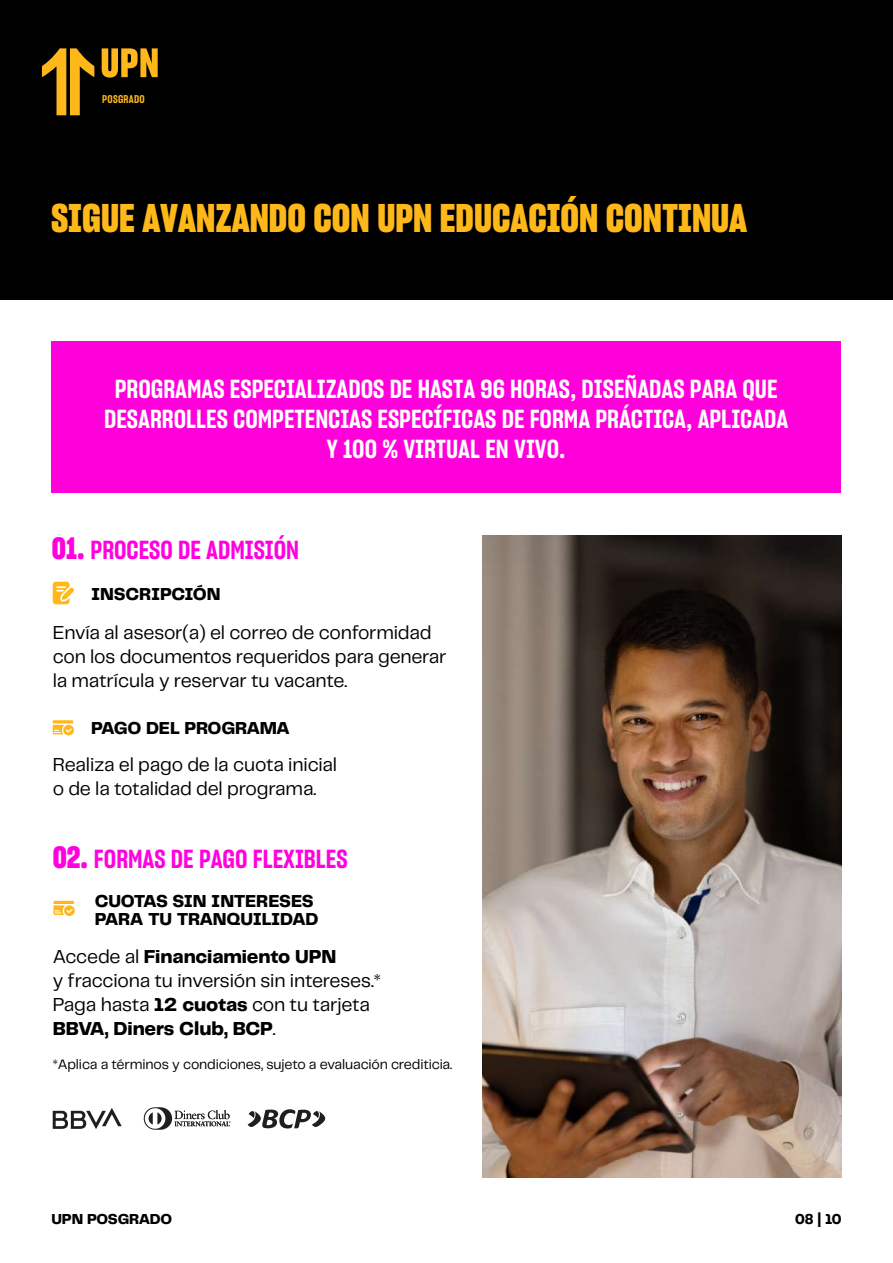
<style>
.page{position:relative;width:893px;height:1263px;background:#fff}
.page>*{position:absolute;margin:0;border:0;box-sizing:border-box;transform-origin:0 0}
.t1{font:39px "Sharp Grotesk Bold 15";color:#ffb819}
.t2{font:25.5px/30px "Sharp Grotesk Semi Bold 15";color:#fff;text-align:center}
.t3{font:25.5px "Sharp Grotesk Semi Bold 15";color:#ff00df}
.t4{font:19.5px/24px "Telegraf";letter-spacing:-.01em;color:#000}
.t5{font:800 18px/18px "Telegraf";letter-spacing:-.02em;color:#000}
.t6{font:800 15px "Telegraf";letter-spacing:-.02em;color:#000}
.t7{font:800 15px "Telegraf";letter-spacing:-.02em;color:#000;scale:.9 1}
.t8{font:14.25px "Telegraf";letter-spacing:-.01em;color:#000}
.t9{font:10.95px "Sharp Grotesk Semi Bold 15";letter-spacing:.02em;color:#ffb819}
.s1{font-family:"Sharp Grotesk Bold 15";font-size:30px}
.s2{font-weight:800}
</style>
<div class="page">
<svg style="left:53px;top:1108px;width:69px;height:21px"></svg>
<svg style="left:144px;top:1107px;width:86px;height:23px"></svg>
<svg style="left:248px;top:1109px;width:78px;height:20px"></svg>
<img style="left:482px;top:535px;width:359px;height:643px">
<svg style="left:53px;top:901px;width:22px;height:15px"></svg>
<svg style="left:53px;top:720px;width:21px;height:15px"></svg>
<svg style="left:53px;top:582px;width:21px;height:23px"></svg>
<div style="left:51px;top:342px;width:790px;height:151px;background:#ff00da"></div>
<div style="left:0;top:0;width:893px;height:299px;background:#000"></div>
<svg style="left:102px;top:48px;width:56px;height:30px"></svg>
<svg style="left:42px;top:48px;width:52px;height:67px"></svg>
<p class="t9" style="left:102px;top:91px;width:44px">POSGRADO</p>
<h1 class="t1" style="left:51px;top:191px;width:697px">SIGUE AVANZANDO CON UPN EDUCACIÓN CONTINUA</h1>
<h2 class="t2" style="left:104px;top:373px;width:686px">PROGRAMAS ESPECIALIZADOS DE HASTA 96 HORAS, DISEÑADAS PARA QUE<br>DESARROLLES COMPETENCIAS ESPECÍFICAS DE FORMA PRÁCTICA, APLICADA<br>Y 100 % VIRTUAL EN VIVO.</h2>
<h2 class="t3" style="left:52px;top:533px;width:249px"><span class="s1">01.</span> PROCESO DE ADMISIÓN</h2>
<p class="t5" style="left:91px;top:585px;width:131px">INSCRIPCIÓN</p>
<p class="t4" style="left:53px;top:620px;width:395px">Envía al asesor(a) el correo de conformidad con los documentos requeridos para generar la matrícula y reservar tu vacante.</p>
<p class="t5" style="left:91px;top:719px;width:200px">PAGO DEL PROGRAMA</p>
<p class="t4" style="left:53px;top:752px;width:286px">Realiza el pago de la cuota inicial o de la totalidad del programa.</p>
<h2 class="t3" style="left:53px;top:841px;width:296px"><span class="s1">02.</span> FORMAS DE PAGO FLEXIBLES</h2>
<p class="t5" style="left:95px;top:892px;width:225px">CUOTAS SIN INTERESES<br>PARA TU TRANQUILIDAD</p>
<p class="t4" style="left:53px;top:943px;width:330px">Accede al <span class="s2">Financiamiento UPN<br></span>y fracciona tu inversión sin intereses.*<br>Paga hasta <span class="s2">12 cuotas</span> con tu tarjeta<br><span class="s2">BBVA, Diners Club, BCP</span>.</p>
<p class="t8" style="left:53px;top:1055px;width:401px">*Aplica a términos y condiciones, sujeto a evaluación crediticia.</p>
<p class="t6" style="left:51px;top:1209px;width:122px">UPN POSGRADO</p>
<p class="t7" style="left:795px;top:1209px;width:53px">08 | 10</p>
</div>
